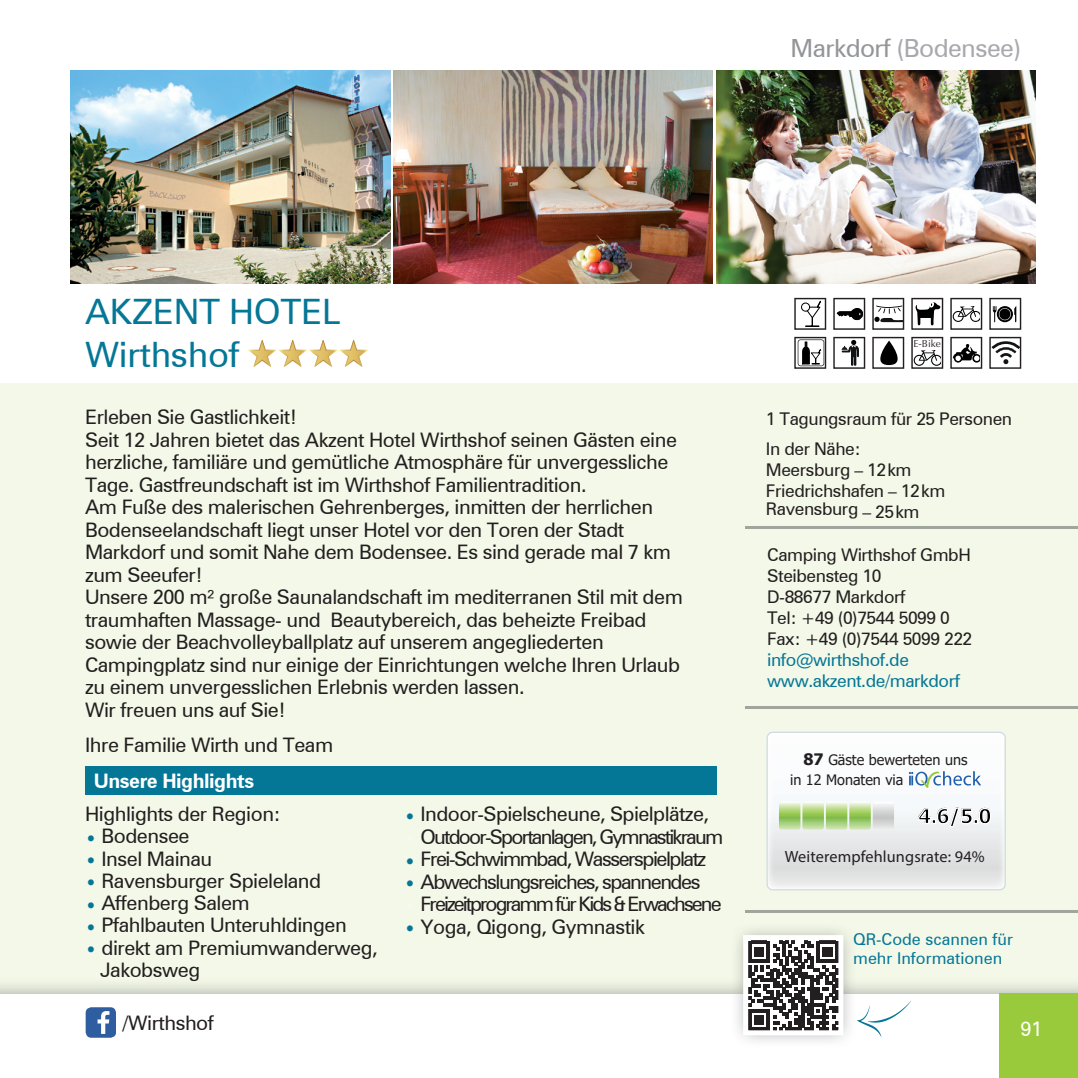
<style>
.page{position:relative;width:1078px;height:1078px;background:#fff}
.page>*{position:absolute;margin:0;border:0;box-sizing:border-box;transform-origin:0 0}
.t1{font:35px/42px "Zurich BT";letter-spacing:-.01em;color:#057796}
.t2{font:25px "Zurich BT";letter-spacing:-.025em;color:#a8a9ad}
.t3{font:700 20.25px "Tahoma";color:#000}
.t4{font:20px/22.5px "Zurich BT";letter-spacing:-.025em;color:#231f20}
.t5{font:20px "Zurich BT";letter-spacing:-.075em;color:#231f20}
.t6{font:20px "Zurich BT";letter-spacing:-.09em;color:#231f20}
.t7{font:20px "Zurich BT";letter-spacing:-.1em;color:#231f20}
.t8{font:700 20px "Zurich BT";letter-spacing:-.025em;color:#fff}
.t9{font:20px "Zurich BT";color:#fff}
.t10{font:17.5px/21px "Zurich BT";letter-spacing:-.025em;color:#231f20}
.t11{font:17.5px/21px "Zurich BT";letter-spacing:-.025em;color:#057796}
.t12{font:16.25px/19.5px "Zurich BT";color:#057796}
.t13{font:16.25px "Myriad Pro";letter-spacing:.01em;color:#231f20}
.t14{font:14.5px/19.2px "Tahoma";color:#231f20}
.t15{font:10px "Optima LT Std";color:#231f20}
.s1{color:#939598}
.s2{color:#057796}
.s3{color:#f8f7f1}
.s4{font-weight:700;font-size:15.75px}
</style>
<div class="page">
<div style="left:0;top:383px;width:1077px;height:641px;background:#f3f8e8"></div>
<div style="left:0;top:993px;width:1077px;height:84px;background:#fff"></div>
<div style="left:998px;top:992px;width:79px;height:85px;background:#99ca3b"></div>
<hr style="left:745px;top:526px;width:332px;height:2px;background:#a0a59d">
<hr style="left:745px;top:706px;width:332px;height:2px;background:#a0a59d">
<hr style="left:745px;top:910px;width:332px;height:2px;background:#a0a59d">
<img style="left:71px;top:71px;width:319px;height:212px">
<img style="left:393px;top:71px;width:319px;height:212px">
<img style="left:716px;top:71px;width:319px;height:212px">
<svg style="left:950px;top:298px;width:31px;height:32px"></svg>
<svg style="left:911px;top:337px;width:32px;height:32px"></svg>
<svg style="left:950px;top:337px;width:31px;height:32px"></svg>
<svg style="left:794px;top:298px;width:32px;height:32px"></svg>
<svg style="left:833px;top:298px;width:32px;height:32px"></svg>
<svg style="left:833px;top:337px;width:32px;height:32px"></svg>
<svg style="left:794px;top:337px;width:32px;height:32px"></svg>
<svg style="left:872px;top:298px;width:32px;height:32px"></svg>
<svg style="left:872px;top:337px;width:32px;height:32px"></svg>
<svg style="left:911px;top:298px;width:32px;height:32px"></svg>
<svg style="left:989px;top:298px;width:31px;height:32px"></svg>
<svg style="left:989px;top:337px;width:31px;height:32px"></svg>
<svg style="left:248px;top:340px;width:119px;height:26px"></svg>
<div style="left:85px;top:765px;width:631px;height:29px;background:#057796"></div>
<svg style="left:857px;top:1001px;width:54px;height:35px"></svg>
<svg style="left:740px;top:932px;width:105px;height:105px"></svg>
<svg style="left:86px;top:1007px;width:30px;height:30px"></svg>
<svg style="left:766px;top:731px;width:239px;height:159px"></svg>
<p class="t2" style="left:790px;top:33px;width:232px"><span class="s1">Markdorf</span> (Bodensee)</p>
<h1 class="t1" style="left:85px;top:291px;width:257px">AKZENT HOTEL<br>Wirthshof</h1>
<p class="t4" style="left:85px;top:405px;width:599px">Erleben Sie Gastlichkeit!<br>Seit 12 Jahren bietet das Akzent Hotel Wirthshof seinen Gästen eine herzliche, familiäre und gemütliche Atmosphäre für unvergessliche Tage. Gastfreundschaft ist im Wirthshof Familientradition.<br>Am Fuße des malerischen Gehrenberges, inmitten der herrlichen Bodenseelandschaft liegt unser Hotel vor den Toren der Stadt Markdorf und somit Nahe dem Bodensee. Es sind gerade mal 7 km zum Seeufer!<br>Unsere 200 m² große Saunalandschaft im mediterranen Stil mit dem traumhaften Massage- und Beautybereich, das beheizte Freibad sowie der Beachvolleyballplatz auf unserem angegliederten Campingplatz sind nur einige der Einrichtungen welche Ihren Urlaub zu einem unvergesslichen Erlebnis werden lassen.<br>Wir freuen uns auf Sie!</p>
<p class="t4" style="left:85px;top:733px;width:250px">Ihre Familie Wirth und Team</p>
<p class="t8" style="left:94px;top:768px;width:162px">Unsere Highlights</p>
<p class="t4" style="left:85px;top:802px;width:197px">Highlights der Region:</p>
<p class="t4" style="left:85px;top:824px;width:106px"><span class="s2">•</span> Bodensee</p>
<p class="t4" style="left:85px;top:847px;width:129px"><span class="s2">•</span> Insel Mainau</p>
<p class="t4" style="left:85px;top:869px;width:238px"><span class="s2">•</span> Ravensburger Spieleland</p>
<p class="t4" style="left:85px;top:891px;width:166px"><span class="s2">•</span> Affenberg Salem</p>
<p class="t4" style="left:85px;top:913px;width:263px"><span class="s2">•</span> Pfahlbauten Unteruhldingen</p>
<p class="t4" style="left:100px;top:935px;width:279px;text-indent:-15px"><span class="s2">•</span> direkt am Premiumwanderweg,<br>Jakobsweg</p>
<p class="t4" style="left:123px;top:1011px;width:93px">/Wirthshof</p>
<p class="t4" style="left:404px;top:802px;width:306px"><span class="s2">•</span> Indoor-Spielscheune, Spielplätze,</p>
<p class="t6" style="left:404px;top:824px;width:320px"><span class="s3">•</span> Outdoor-Sportanlagen, Gymnastikraum</p>
<p class="t5" style="left:404px;top:846px;width:303px"><span class="s2">•</span> Frei-Schwimmbad, Wasserspielplatz</p>
<p class="t5" style="left:404px;top:869px;width:298px"><span class="s2">•</span> Abwechslungsreiches, spannendes</p>
<p class="t7" style="left:404px;top:891px;width:319px"><span class="s3">•</span> Freizeitprogramm für Kids &amp; Erwachsene</p>
<p class="t4" style="left:404px;top:914px;width:242px"><span class="s2">•</span> Yoga, Qigong, Gymnastik</p>
<p class="t15" style="left:913px;top:337px;width:29px">E-Bike</p>
<p class="t10" style="left:765px;top:403px;width:248px;line-height:30px">1 Tagungsraum für 25 Personen<br>In der Nähe:</p>
<p class="t10" style="left:765px;top:458px;width:181px">Meersburg – 12 km<br>Friedrichshafen – 12 km</p>
<p class="t10" style="left:765px;top:498px;width:155px">Ravensburg – 25 km</p>
<p class="t10" style="left:767px;top:543px;width:206px">Camping Wirthshof GmbH<br>Steibensteg 10<br>D-88677 Markdorf<br>Tel: +49 (0)7544 5099 0<br>Fax: +49 (0)7544 5099 222</p>
<p class="t11" style="left:767px;top:648px;width:194px">info@wirthshof.de www.akzent.de/markdorf</p>
<p class="t14" style="left:789px;top:751px;width:179px;text-indent:14px"><span class="s4">87</span> Gäste bewerteten uns in 12 Monaten via</p>
<p class="t3" style="left:918px;top:801px;width:75px">4.6/5.0</p>
<p class="t13" style="left:784px;top:846px;width:201px">Weiterempfehlungsrate: 94%</p>
<p class="t12" style="left:853px;top:929px;width:161px">QR-Code scannen für mehr Informationen</p>
<p class="t9" style="left:1020px;top:1016px;width:23px">91</p>
</div>
